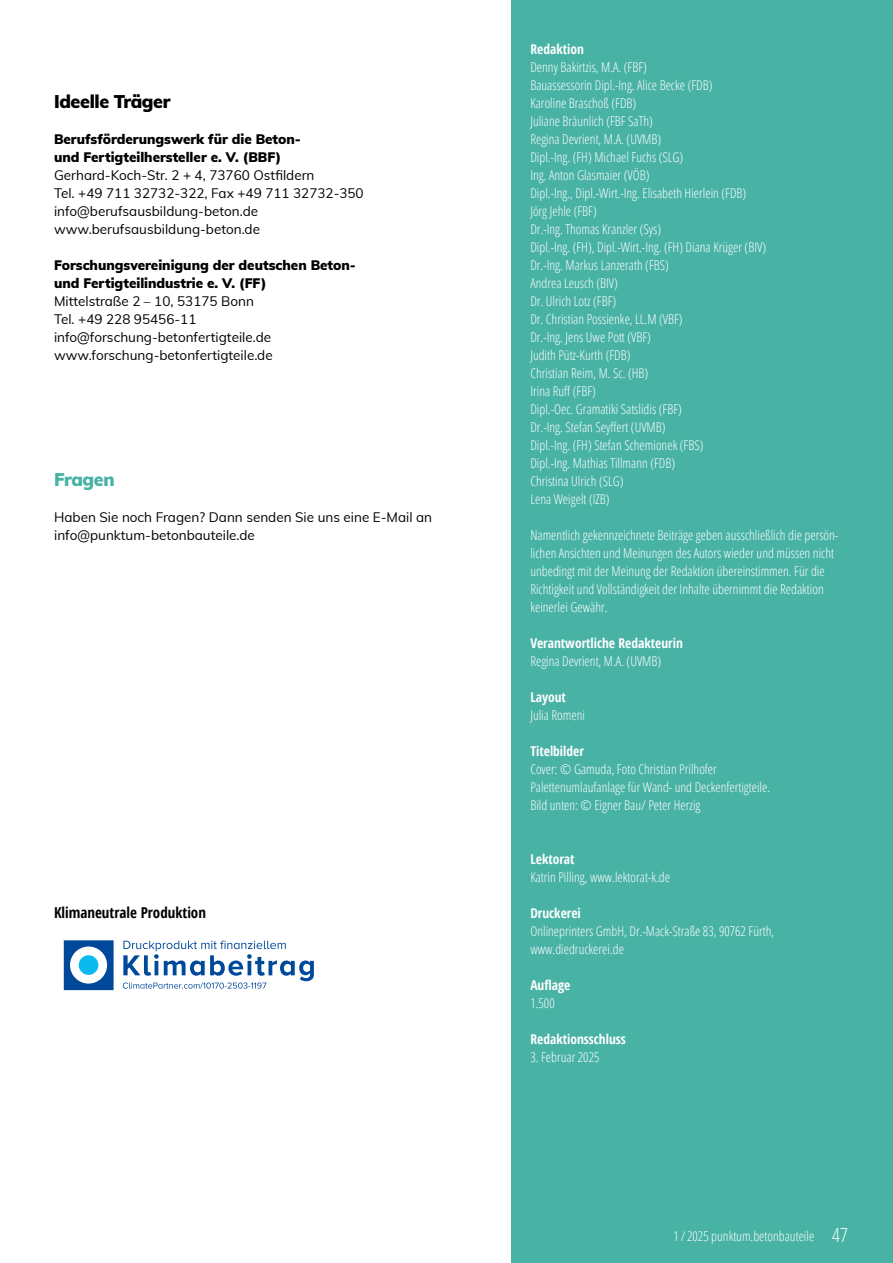
<style>
.page{position:relative;width:893px;height:1263px;background:#fff}
.page>*{position:absolute;margin:0;border:0;box-sizing:border-box;transform-origin:0 0}
.t1{font:900 18px "Muli";letter-spacing:-.02em;color:#000}
.t2{font:900 18px "Muli";letter-spacing:-.02em;color:#48b2a5}
.t3{font:700 condensed 15px "Open Sans";color:#000}
.t4{font:300 condensed 13.5px/18px "Open Sans";color:#fff}
.t5{font:13.5px/18px "Muli";color:#000}
.t6{font:900 13.5px/18px "Muli";color:#000}
.t7{font:700 condensed 13.5px "Open Sans";color:#fff}
.s1{font-size:19.5px}
</style>
<div class="page">
<div style="left:511px;top:0;width:382px;height:1263px;background:#48b2a5"></div>
<svg style="left:64px;top:940px;width:50px;height:50px"></svg>
<div style="left:79px;top:955px;width:19px;height:20px;background:#0bbbef;border-radius:50%"></div>
<svg style="left:123px;top:940px;width:191px;height:49px"></svg>
<h1 class="t1" style="left:54px;top:88px;width:118px">Ideelle Träger</h1>
<p class="t6" style="left:54px;top:130px;width:249px">Berufsförderungswerk für die Beton&shy;und Fertigteilhersteller e. V. (BBF)</p>
<p class="t5" style="left:54px;top:165px;width:311px">Gerhard-Koch-Str. 2 + 4, 73760 Ostfildern<br>Tel. +49 711 32732-322, Fax +49 711 32732-350 info@berufsausbildung-beton.de www.berufsausbildung-beton.de</p>
<p class="t6" style="left:54px;top:256px;width:303px">Forschungsvereinigung der deutschen Beton&shy;und Fertigteilindustrie e. V. (FF)</p>
<p class="t5" style="left:54px;top:291px;width:220px">Mittelstraße 2 – 10, 53175 Bonn<br>Tel. +49 228 95456-11 info@forschung-betonfertigteile.de www.forschung-betonfertigteile.de</p>
<h1 class="t2" style="left:54px;top:466px;width:62px">Fragen</h1>
<p class="t5" style="left:54px;top:507px;width:379px">Haben Sie noch Fragen? Dann senden Sie uns eine E-Mail an info@punktum-betonbauteile.de</p>
<p class="t3" style="left:54px;top:902px;width:153px">Klimaneutrale Produktion</p>
<p class="t7" style="left:530px;top:40px;width:55px">Redaktion</p>
<p class="t4" style="left:530px;top:58px;width:237px">Denny Bakirtzis, M.A. (FBF)<br>Bauassessorin Dipl.-Ing. Alice Becke (FDB)<br>Karoline Braschoß (FDB)<br>Juliane Bräunlich (FBF SaTh)<br>Regina Devrient, M.A. (UVMB)<br>Dipl.-Ing. (FH) Michael Fuchs (SLG)<br>Ing. Anton Glasmaier (VÖB)<br>Dipl.-Ing., Dipl.-Wirt.-Ing. Elisabeth Hierlein (FDB)<br>Jörg Jehle (FBF)<br>Dr.-Ing. Thomas Kranzler (Sys)<br>Dipl.-Ing. (FH), Dipl.-Wirt.-Ing. (FH) Diana Krüger (BIV)<br>Dr.-Ing. Markus Lanzerath (FBS)<br>Andrea Leusch (BIV)<br>Dr. Ulrich Lotz (FBF)<br>Dr. Christian Possienke, LL.M (VBF)<br>Dr.-Ing. Jens Uwe Pott (VBF)<br>Judith Pütz-Kurth (FDB)<br>Christian Reim, M. Sc. (HB)<br>Irina Ruff (FBF)<br>Dipl.-Oec. Gramatiki Satslidis (FBF)<br>Dr.-Ing. Stefan Seyffert (UVMB)<br>Dipl.-Ing. (FH) Stefan Schemionek (FBS)<br>Dipl.-Ing. Mathias Tillmann (FDB)<br>Christina Ulrich (SLG)<br>Lena Weigelt (IZB)</p>
<p class="t4" style="left:530px;top:526px;width:309px">Namentlich gekennzeichnete Beiträge geben ausschließlich die persön&shy;lichen Ansichten und Meinungen des Autors wieder und müssen nicht unbedingt mit der Meinung der Redaktion übereinstimmen. Für die Richtigkeit und Vollständigkeit der Inhalte übernimmt die Redaktion keinerlei Gewähr.</p>
<p class="t7" style="left:530px;top:634px;width:154px">Verantwortliche Redakteurin</p>
<p class="t4" style="left:530px;top:652px;width:132px">Regina Devrient, M.A. (UVMB)</p>
<p class="t7" style="left:530px;top:688px;width:37px">Layout</p>
<p class="t4" style="left:530px;top:706px;width:56px">Julia Romeni</p>
<p class="t7" style="left:530px;top:742px;width:55px">Titelbilder</p>
<p class="t4" style="left:530px;top:760px;width:241px">Cover: © Gamuda, Foto Christian Prilhofer<br>Palettenumlaufanlage für Wand- und Deckenfertigteile.<br>Bild unten: © Eigner Bau/ Peter Herzig</p>
<p class="t7" style="left:530px;top:850px;width:46px">Lektorat</p>
<p class="t4" style="left:530px;top:868px;width:141px">Katrin Pilling, www.lektorat-k.de</p>
<p class="t7" style="left:530px;top:904px;width:52px">Druckerei</p>
<p class="t4" style="left:530px;top:922px;width:245px">Onlineprinters GmbH, Dr.-Mack-Straße 83, 90762 Fürth, www.diedruckerei.de</p>
<p class="t7" style="left:530px;top:976px;width:42px">Auflage</p>
<p class="t4" style="left:530px;top:994px;width:26px">1.500</p>
<p class="t7" style="left:530px;top:1030px;width:97px">Redaktionsschluss</p>
<p class="t4" style="left:530px;top:1048px;width:71px">3. Februar 2025</p>
<p class="t4" style="left:673px;top:1227px;width:176px">1 / 2025 punktum.betonbauteile <span class="s1">47</span></p>
</div>
